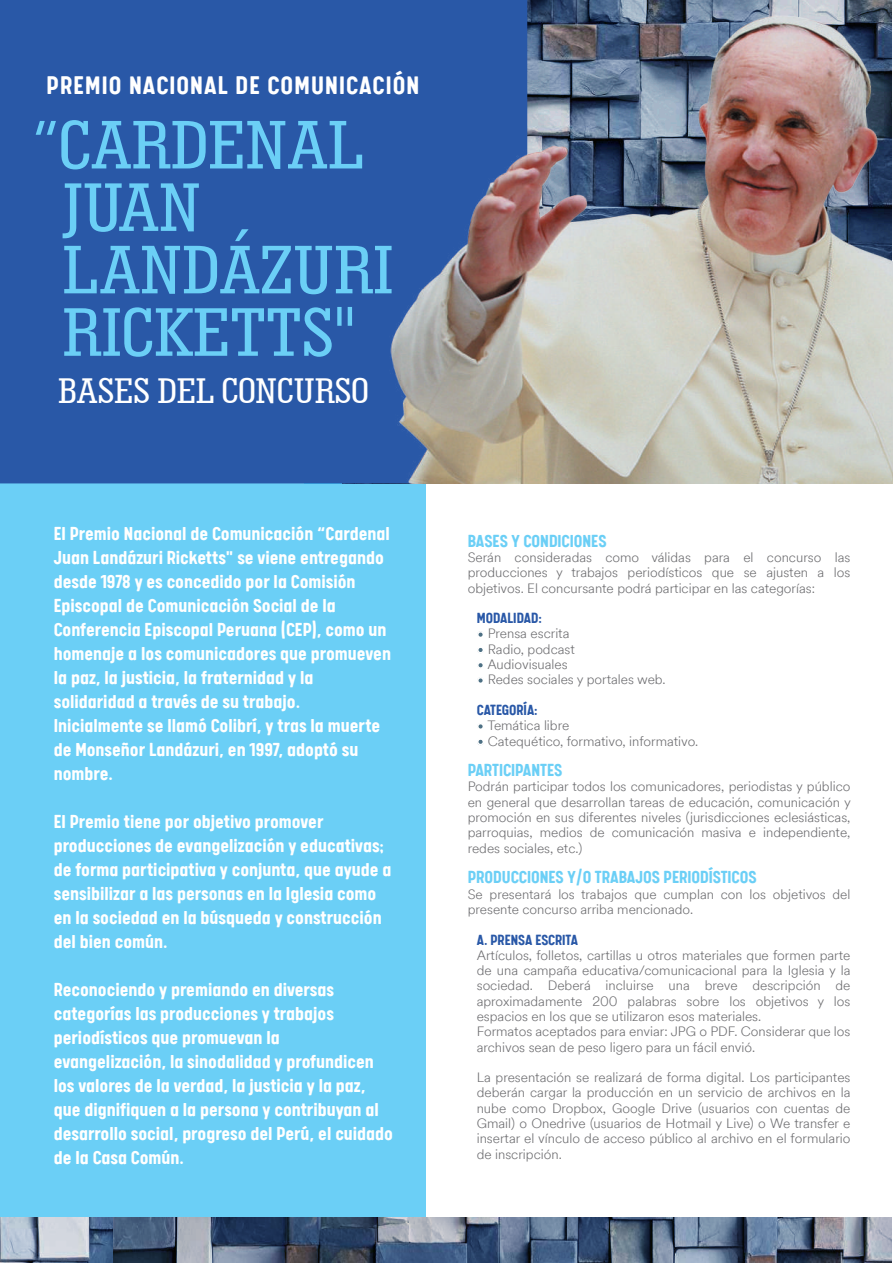
<style>
.page{position:relative;width:893px;height:1263px;background:#fff}
.page>*{position:absolute;margin:0;border:0;box-sizing:border-box;transform-origin:0 0}
.t1{font:500 condensed 69.75px/62.4px "Geometric Slab 703 BT";color:#6bcff6;scale:1.08 1}
.t2{font:500 condensed 35.85px "Geometric Slab 703 BT";color:#fff;scale:1.08 1}
.t3{font:700 28.5px "Calps";letter-spacing:.04em;color:#fff}
.t4{font:700 21px/24px "Calps";color:#fff}
.t5{font:700 19.5px "Calps";color:#6bcff6}
.t6{font:700 16.5px "Calps";color:#2958a7}
.t7{font:300 13.5px/15.3px "Circular Spotify Tx T";color:#6b6b6e;text-align:justify}
.s1{color:#4d7084}
</style>
<div class="page">
<div style="left:0;top:366px;width:425px;height:897px;background:#6bcff6"></div>
<svg style="left:0;top:1217px;width:892px;height:46px;background:#607088"></svg>
<div style="left:0;top:0;width:527px;height:483px;background:#2958a7"></div>
<img style="left:377px;top:9px;width:516px;height:474px">
<h3 class="t3" style="left:47px;top:68px;width:374px">PREMIO NACIONAL DE COMUNICACIÓN</h3>
<h1 class="t1" style="left:62px;top:112px;width:308px;text-indent:-29px">“CARDENAL<br>JUAN<br>LANDÁZURI<br>RICKETTS"</h1>
<h2 class="t2" style="left:58px;top:369px;width:289px">BASES DEL CONCURSO</h2>
<p class="t4" style="left:54px;top:520px;width:339px">El Premio Nacional de Comunicación “Cardenal Juan Landázuri Ricketts" se viene entregando desde 1978 y es concedido por la Comisión Episcopal de Comunicación Social de la Conferencia Episcopal Peruana (CEP), como un homenaje a los comunicadores que promueven la paz, la justicia, la fraternidad y la solidaridad a través de su trabajo.<br>Inicialmente se llamó Colibrí, y tras la muerte de Monseñor Landázuri, en 1997, adoptó su nombre.</p>
<p class="t4" style="left:54px;top:808px;width:339px">El Premio tiene por objetivo promover producciones de evangelización y educativas; de forma participativa y conjunta, que ayude a sensibilizar a las personas en la Iglesia como en la sociedad en la búsqueda y construcción del bien común.</p>
<p class="t4" style="left:54px;top:976px;width:341px">Reconociendo y premiando en diversas categorías las producciones y trabajos periodísticos que promuevan la evangelización, la sinodalidad y profundicen los valores de la verdad, la justicia y la paz, que dignifiquen a la persona y contribuyan al desarrollo social, progreso del Perú, el cuidado de la Casa Común.</p>
<h3 class="t5" style="left:468px;top:529px;width:140px">BASES Y CONDICIONES</h3>
<p class="t7" style="left:468px;top:550px;width:384px">Serán consideradas como válidas para el concurso las producciones y trabajos periodísticos que se ajusten a los objetivos. El concursante podrá participar en las categorías:</p>
<p class="t6" style="left:477px;top:608px;width:67px">MODALIDAD:</p>
<p class="t7" style="left:477px;top:626px;width:94px"><span class="s1">•</span> Prensa escrita</p>
<p class="t7" style="left:477px;top:642px;width:100px"><span class="s1">•</span> Radio, podcast</p>
<p class="t7" style="left:477px;top:657px;width:92px"><span class="s1">•</span> Audiovisuales</p>
<p class="t7" style="left:477px;top:672px;width:190px"><span class="s1">•</span> Redes sociales y portales web.</p>
<p class="t6" style="left:477px;top:700px;width:63px">CATEGORÍA:</p>
<p class="t7" style="left:477px;top:718px;width:94px"><span class="s1">•</span> Temática libre</p>
<p class="t7" style="left:477px;top:733px;width:223px"><span class="s1">•</span> Catequético, formativo, informativo.</p>
<h3 class="t5" style="left:468px;top:758px;width:96px">PARTICIPANTES</h3>
<p class="t7" style="left:468px;top:779px;width:385px">Podrán participar todos los comunicadores, periodistas y público en general que desarrollan tareas de educación, comunicación y promoción en sus diferentes niveles (jurisdicciones eclesiásticas, parroquias, medios de comunicación masiva e independiente, redes sociales, etc.)</p>
<h3 class="t5" style="left:468px;top:865px;width:290px">PRODUCCIONES Y/O TRABAJOS PERIODÍSTICOS</h3>
<p class="t7" style="left:468px;top:886px;width:384px">Se presentará los trabajos que cumplan con los objetivos del presente concurso arriba mencionado.</p>
<p class="t6" style="left:477px;top:929px;width:103px">A. PRENSA ESCRITA</p>
<p class="t7" style="left:477px;top:948px;width:375px;text-align:left">Artículos, folletos, cartillas u otros materiales que formen parte de una campaña educativa/comunicacional para la Iglesia y la sociedad. Deberá incluirse una breve descripción de aproximadamente 200 palabras sobre los objetivos y los espacios en los que se utilizaron esos materiales.<br>Formatos aceptados para enviar: JPG o PDF. Considerar que los archivos sean de peso ligero para un fácil envió.</p>
<p class="t7" style="left:477px;top:1070px;width:375px">La presentación se realizará de forma digital. Los participantes deberán cargar la producción en un servicio de archivos en la nube como Dropbox, Google Drive (usuarios con cuentas de Gmail) o Onedrive (usuarios de Hotmail y Live) o We transfer e insertar el vínculo de acceso público al archivo en el formulario de inscripción.</p>
</div>
